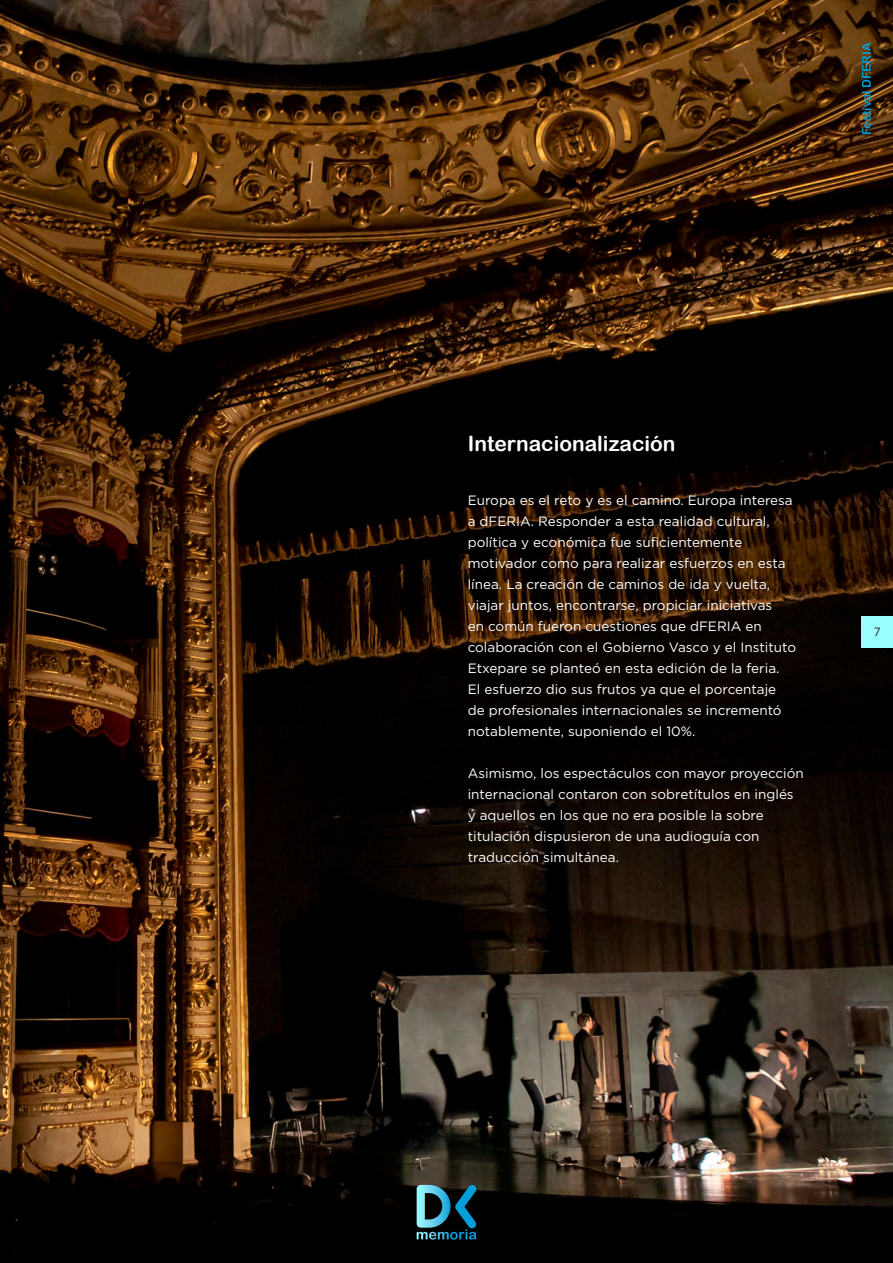
<style>
.page{position:relative;width:893px;height:1263px;background:#fff}
.page>*{position:absolute;margin:0;border:0;box-sizing:border-box;transform-origin:0 0}
.Txt_destacado{font:21px "Arial Rounded MT Bold";color:#fff}
.Cuerpo_de_texto{font:13.5px/21px "Gotham";color:#fff}
.t1{font:12px "Arial Rounded MT Bold";color:#009fda}
.t2{font:12px "Gotham";color:#231f20;scale:.96 1}
</style>
<div class="page">
<img style="left:0;top:0;width:893px;height:1263px">
<div style="left:862px;top:616px;width:31px;height:31px;background:#9ff"></div>
<svg style="left:417px;top:1185px;width:60px;height:54px;background:#215a6a"></svg>
<p class="t1" style="left:860px;top:135px;width:94px;rotate:-90deg">Festival DFERIA</p>
<p class="Txt_destacado" style="left:468px;top:431px;width:209px">Internacionalización</p>
<p class="Cuerpo_de_texto" style="left:468px;top:489px;width:330px">Europa es el reto y es el camino. Europa interesa a dFERIA. Responder a esta realidad cultural, política y económica fue suficientemente motivador como para realizar esfuerzos en esta línea. La creación de caminos de ida y vuelta, viajar juntos, encontrarse, propiciar iniciativas<br>en común fueron cuestiones que dFERIA en colaboración con el Gobierno Vasco y el Instituto Etxepare se planteó en esta edición de la feria.<br>El esfuerzo dio sus frutos ya que el porcentaje de profesionales internacionales se incrementó notablemente, suponiendo el 10%.</p>
<p class="Cuerpo_de_texto" style="left:468px;top:763px;width:338px">Asimismo, los espectáculos con mayor proyección internacional contaron con sobretítulos en inglés y aquellos en los que no era posible la sobre titulación dispusieron de una audioguía con traducción simultánea.</p>
<p class="t2" style="left:874px;top:624px;width:9px">7</p>
</div>
